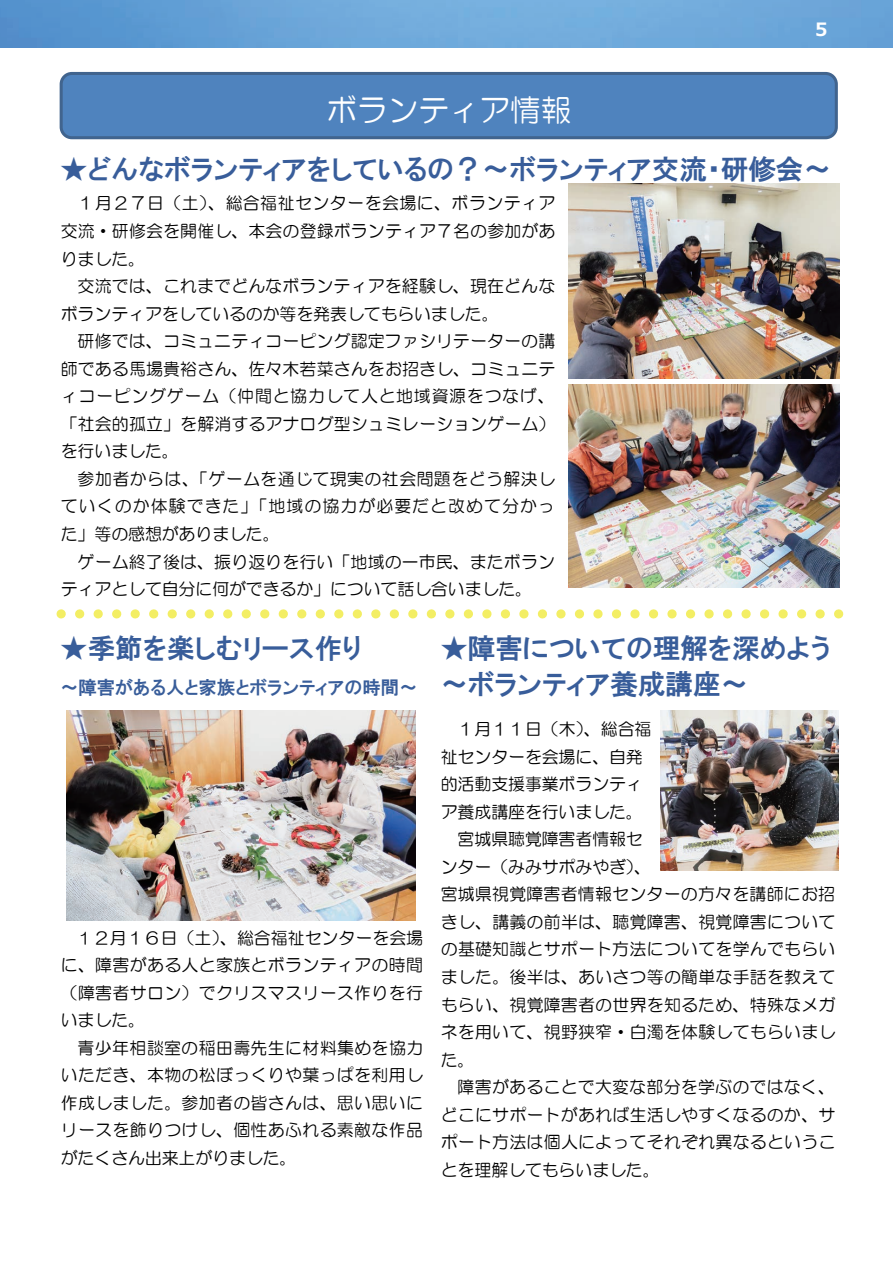
<style>
.page{position:relative;width:893px;height:1263px;background:#fff}
.page>*{position:absolute;margin:0;border:0;box-sizing:border-box;transform-origin:0 0}
.t1{font:30.6px "HG Maru Gothic MPRO";color:#fff}
.t2{font:27.6px/36.8px "HGP Gothic E";color:#385d9a}
.t3{font:18.3px "HGP Gothic E";color:#385d9a}
.t4{font:700 18.3px "Meiryo";color:#fff}
.t5{font:16.95px/27.6px "HG Maru Gothic MPRO";letter-spacing:.01em;color:#000;text-align:justify}
.s1{font-size:16.2px}
</style>
<div class="page">
<img style="left:0;top:0;width:893px;height:47px">
<div style="left:60px;top:72px;width:778px;height:67px;background:#4f83be;border:3px solid #41648e;border-radius:11px"></div>
<svg style="left:61px;top:609px;width:778px;height:9px"></svg>
<img style="left:569px;top:184px;width:271px;height:194px">
<img style="left:569px;top:385px;width:271px;height:202px">
<img style="left:661px;top:710px;width:177px;height:160px">
<img style="left:66px;top:710px;width:350px;height:211px">
<h1 class="t1" style="left:326px;top:95px;width:246px">ボランティア情報</h1>
<p class="t4" style="left:815px;top:17px;width:14px">5</p>
<h2 class="t2" style="left:60px;top:150px;width:772px">★どんなボランティアをしているの？～ボランティア交流・研修会～</h2>
<p class="t5" style="left:61px;top:190px;width:496px;text-indent:17px">１月２７日（土）、総合福祉センターを会場に、ボランティア交流・研修会を開催し、本会の登録ボランティア７名の参加がありました。</p>
<p class="t5" style="left:61px;top:272px;width:496px;text-indent:17px">交流では、これまでどんなボランティアを経験し、現在どんなボランティアをしているのか等を発表してもらいました。</p>
<p class="t5" style="left:61px;top:327px;width:496px;text-indent:17px">研修では、コミュニティコーピング認定ファシリテーターの講師である馬場貴裕さん、佐々木若菜さんをお招きし、コミュニティコーピングゲーム（仲間と協力して人と地域資源をつなげ、「社会的孤立」を解消するアナログ型シュミレーションゲーム）を行いました。</p>
<p class="t5" style="left:61px;top:465px;width:496px;text-indent:17px">参加者からは、「ゲームを通じて現実の社会問題をどう解決していくのか体験できた」「地域の協力が必要だと改めて分かった」等の感想がありました。</p>
<p class="t5" style="left:61px;top:548px;width:496px;text-indent:17px">ゲーム終了後は、振り返りを行い「地域の一市民、またボランティアとして自分に何ができるか」について話し合いました。</p>
<h2 class="t2" style="left:60px;top:629px;width:303px">★季節を楽しむリース作り</h2>
<p class="t3" style="left:60px;top:679px;width:359px">～障害がある人と家族とボランティアの時間～</p>
<p class="t5" style="left:61px;top:923px;width:364px;text-indent:16px"><span class="s1">１</span>２月１６日（土）、総合福祉センターを会場に、障害がある人と家族とボランティアの時間（障害者サロン）でクリスマスリース作りを行いました。</p>
<p class="t5" style="left:61px;top:1034px;width:364px;text-indent:17px">青少年相談室の稲田壽先生に材料集めを協力いただき、本物の松ぼっくりや葉っぱを利用し作成しました。参加者の皆さんは、思い思いにリースを飾りつけし、個性あふれる素敵な作品がたくさん出来上がりました。</p>
<h2 class="t2" style="left:440px;top:629px;width:391px">★障害についての理解を深めよう～ボランティア養成講座～</h2>
<p class="t5" style="left:458px;top:715px;width:195px">１月１１日（木）、総合福</p>
<p class="t5" style="left:441px;top:743px;width:203px">祉センターを会場に、自発</p>
<p class="t5" style="left:441px;top:770px;width:203px">的活動支援事業ボランティ</p>
<p class="t5" style="left:441px;top:798px;width:203px">ア養成講座を行いました。</p>
<p class="t5" style="left:458px;top:825px;width:187px">宮城県聴覚障害者情報セ</p>
<p class="t5" style="left:441px;top:853px;width:212px">ンター（みみサポみやぎ）、</p>
<p class="t5" style="left:441px;top:880px;width:396px">宮城県視覚障害者情報センターの方々を講師にお招</p>
<p class="t5" style="left:441px;top:908px;width:396px">きし、講義の前半は、聴覚障害、視覚障害について</p>
<p class="t5" style="left:441px;top:935px;width:396px">の基礎知識とサポート方法についてを学んでもらい</p>
<p class="t5" style="left:441px;top:963px;width:396px">ました。後半は、あいさつ等の簡単な手話を教えて</p>
<p class="t5" style="left:441px;top:990px;width:396px">もらい、視覚障害者の世界を知るため、特殊なメガ</p>
<p class="t5" style="left:441px;top:1018px;width:396px">ネを用いて、視野狭窄・白濁を体験してもらいまし</p>
<p class="t5" style="left:441px;top:1046px;width:35px">た。</p>
<p class="t5" style="left:458px;top:1073px;width:379px">障害があることで大変な部分を学ぶのではなく、</p>
<p class="t5" style="left:441px;top:1101px;width:396px">どこにサポートがあれば生活しやすくなるのか、サ</p>
<p class="t5" style="left:441px;top:1128px;width:396px">ポート方法は個人によってそれぞれ異なるというこ</p>
<p class="t5" style="left:441px;top:1156px;width:220px">とを理解してもらいました。</p>
</div>
